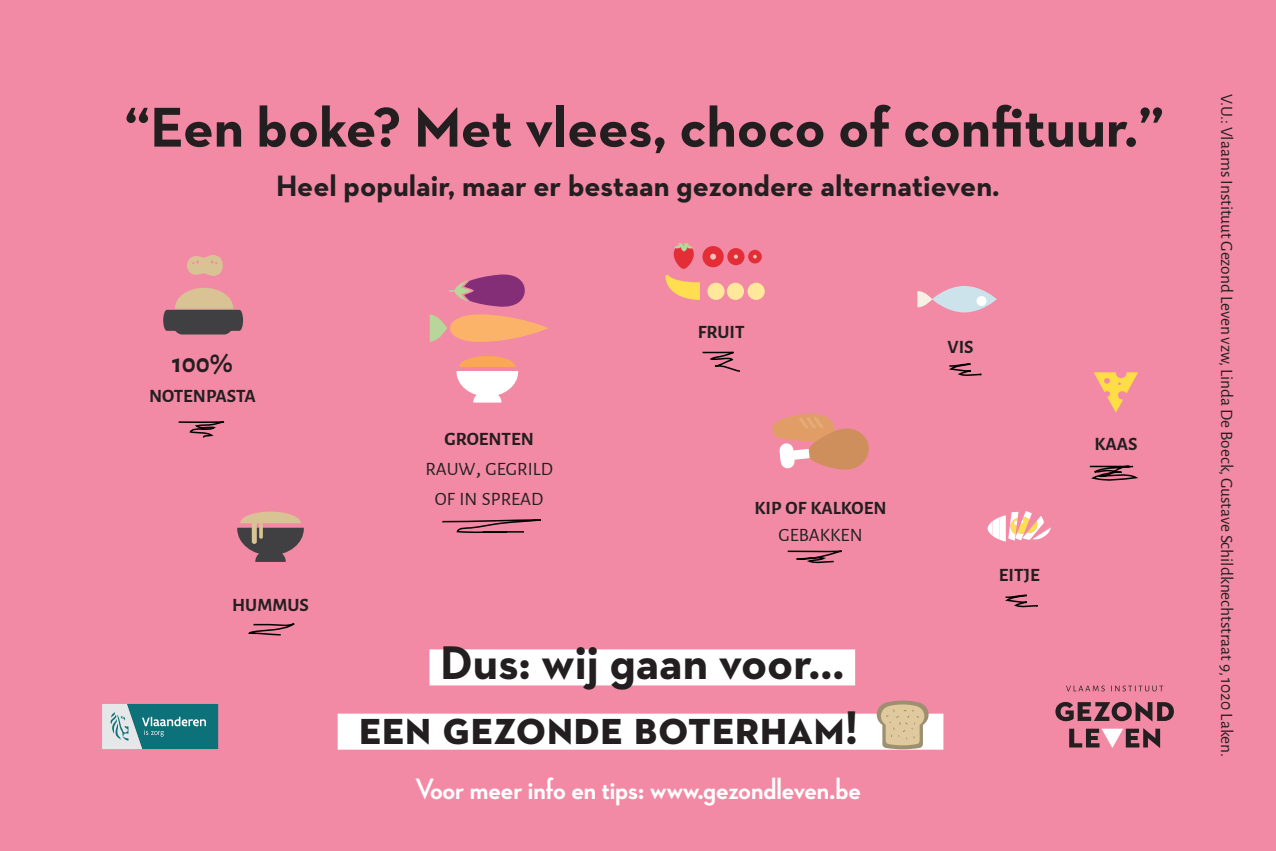
<style>
.page{position:relative;width:1276px;height:851px;background:#fff}
.page>*{position:absolute;margin:0;border:0;box-sizing:border-box;transform-origin:0 0}
.t1{font:700 57px "Neutraface 2 Text";letter-spacing:-.005em;color:#231f20}
.t2{font:700 48px "Neutraface 2 Text";color:#231f20}
.t3{font:700 30px "Neutraface 2 Text";color:#231f20}
.t4{font:700 30px "Neutraface 2 Display";color:#fff}
.t5{font:700 27px "Alegreya Sans";color:#231f20}
.t6{font:700 18.9px "Alegreya Sans";color:#231f20}
.t7{font:18.9px "Alegreya Sans";color:#231f20}
.t8{font:17.4px "Alegreya Sans";color:#231f20}
.s1{font-size:27px}
</style>
<div class="page">
<div style="left:0;top:0;width:1276px;height:850px;background:#f38aa5"></div>
<svg style="left:1094px;top:372px;width:44px;height:40px"></svg>
<svg style="left:932px;top:286px;width:65px;height:26px"></svg>
<svg style="left:917px;top:291px;width:15px;height:16px"></svg>
<div style="left:976px;top:296px;width:10px;height:10px;background:#fff;border-radius:50%"></div>
<svg style="left:163px;top:288px;width:80px;height:46px"></svg>
<svg style="left:187px;top:255px;width:36px;height:21px"></svg>
<svg style="left:102px;top:703px;width:116px;height:46px;background:#53959b"></svg>
<svg style="left:1069px;top:728px;width:91px;height:20px"></svg>
<svg style="left:1055px;top:701px;width:119px;height:20px"></svg>
<svg style="left:1066px;top:685px;width:38px;height:6px"></svg>
<svg style="left:1111px;top:685px;width:52px;height:6px"></svg>
<div style="left:429px;top:649px;width:426px;height:36px;background:#fff"></div>
<div style="left:338px;top:713px;width:605px;height:36px;background:#fff"></div>
<svg style="left:237px;top:511px;width:67px;height:51px"></svg>
<svg style="left:430px;top:314px;width:118px;height:28px"></svg>
<svg style="left:449px;top:274px;width:76px;height:33px"></svg>
<svg style="left:456px;top:356px;width:62px;height:46px"></svg>
<svg style="left:987px;top:511px;width:64px;height:30px"></svg>
<svg style="left:665px;top:243px;width:35px;height:57px"></svg>
<div style="left:707px;top:283px;width:17px;height:17px;background:#ffe89c;border-radius:50%"></div>
<div style="left:727px;top:283px;width:17px;height:17px;background:#ffe89c;border-radius:50%"></div>
<div style="left:747px;top:283px;width:18px;height:17px;background:#ffe89c;border-radius:50%"></div>
<div style="left:702px;top:246px;width:21px;height:21px;background:#e32e38;border-radius:50%"></div>
<svg style="left:710px;top:254px;width:6px;height:5px"></svg>
<div style="left:727px;top:248px;width:17px;height:17px;background:#e32e38;border-radius:50%"></div>
<svg style="left:734px;top:254px;width:4px;height:5px"></svg>
<div style="left:748px;top:250px;width:14px;height:13px;background:#e32e38;border-radius:50%"></div>
<svg style="left:753px;top:255px;width:4px;height:3px"></svg>
<svg style="left:772px;top:413px;width:97px;height:57px"></svg>
<svg style="left:876px;top:700px;width:52px;height:49px"></svg>
<svg style="left:178px;top:421px;width:47px;height:17px"></svg>
<svg style="left:702px;top:351px;width:38px;height:21px"></svg>
<svg style="left:248px;top:623px;width:47px;height:13px"></svg>
<svg style="left:949px;top:363px;width:33px;height:13px"></svg>
<svg style="left:1005px;top:594px;width:33px;height:13px"></svg>
<svg style="left:1089px;top:465px;width:49px;height:16px"></svg>
<svg style="left:442px;top:519px;width:99px;height:14px"></svg>
<svg style="left:787px;top:550px;width:55px;height:13px"></svg>
<p class="t1" style="left:124px;top:91px;width:1041px">“Een boke? Met vlees, choco of confituur.”</p>
<p class="t3" style="left:276px;top:167px;width:725px">Heel populair, maar er bestaan gezondere alternatieven.</p>
<p class="t5" style="left:172px;top:343px;width:62px">100%</p>
<p class="t6" style="left:149px;top:382px;width:108px">NOTENPASTA</p>
<p class="t6" style="left:232px;top:590px;width:78px">HUMMUS</p>
<p class="t6" style="left:444px;top:425px;width:91px">GROENTEN</p>
<p class="t7" style="left:425px;top:456px;width:129px">RAUW<span class="s1">,</span> GEGRILD</p>
<p class="t7" style="left:435px;top:486px;width:110px">OF IN SPREAD</p>
<p class="t6" style="left:698px;top:317px;width:48px">FRUIT</p>
<p class="t6" style="left:754px;top:493px;width:134px">KIP OF KALKOEN</p>
<p class="t7" style="left:778px;top:522px;width:86px">GEBAKKEN</p>
<p class="t2" style="left:440px;top:632px;width:406px">Dus: wij gaan voor...</p>
<p class="t2" style="left:359px;top:696px;width:501px">een gezonde boterham!</p>
<p class="t4" style="left:415px;top:771px;width:447px">Voor meer info en tips: www.gezondleven.be</p>
<p class="t6" style="left:947px;top:332px;width:28px">VIS</p>
<p class="t6" style="left:999px;top:560px;width:42px">EITJE</p>
<p class="t6" style="left:1094px;top:430px;width:45px">KAAS</p>
<p class="t8" style="left:1238px;top:94px;width:664px;rotate:90deg">V.U.: Vlaams Instituut Gezond Leven vzw, Linda De Boeck, Gustave Schildknechtstraat 9, 1020 Laken.</p>
</div>
